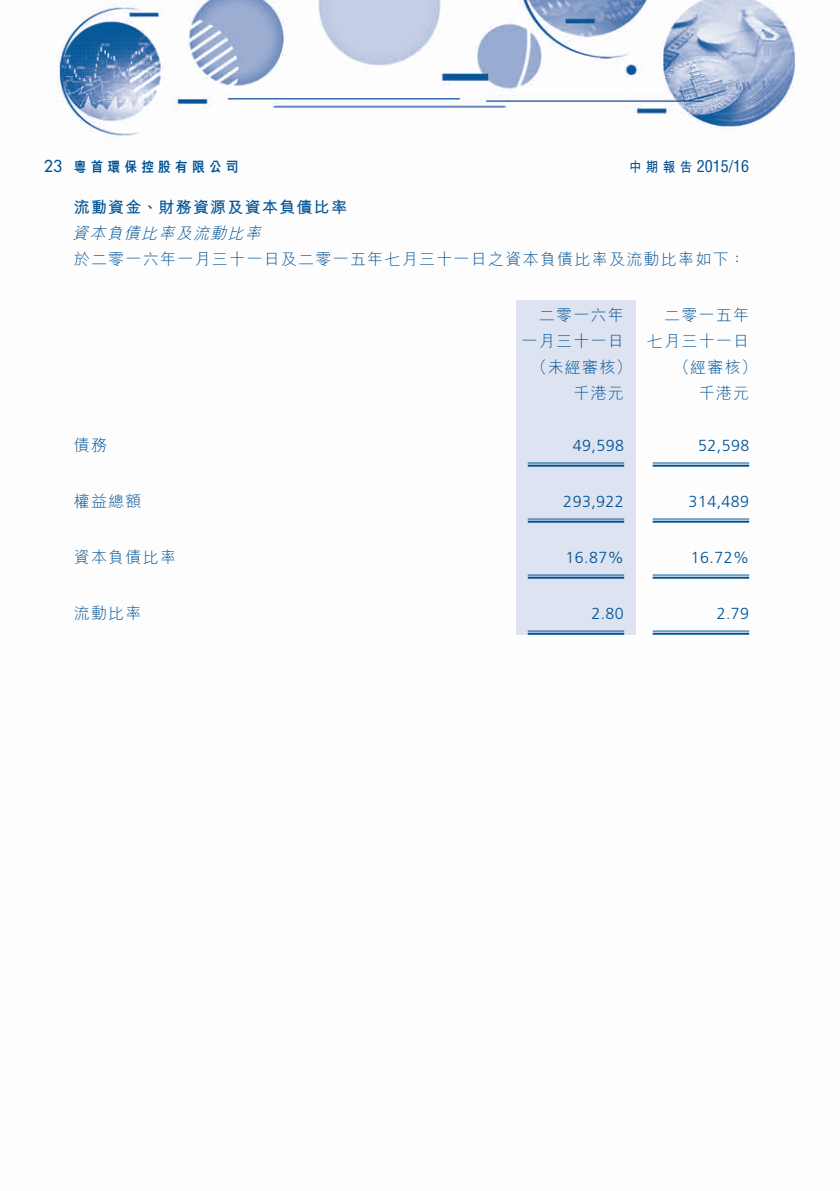
<style>
.page{position:relative;width:840px;height:1191px;background:#fff}
.page>*{position:absolute;margin:0;border:0;box-sizing:border-box;transform-origin:0 0}
.t1{font:300 16px "M Hei HK";letter-spacing:.08em;color:#005294}
.t2{font:300 16px "Frutiger LT Std";letter-spacing:.03em;color:#005294}
.t3{font:700 16px "M Hei HK";letter-spacing:.08em;color:#005294}
.t4{font:italic 300 16px "M Hei HK";color:#005294}
.t5{font:condensed 16px "Helvetica LT Std";color:#005294}
.t6{font:500 16px "Futura Std";color:#005294}
.t7{font:800 14px "M Hei HK";letter-spacing:.34em;color:#005294;scale:.9 1}
.t8{font:700 14px "M Hei HK";color:#005294;scale:.9 1}
</style>
<div class="page">
<img style="left:57px;top:0;width:739px;height:635px">
<div style="left:516px;top:301px;width:119px;height:334px;background:#dde3f0"></div>
<hr style="left:527px;top:463px;width:97px;height:1px;background:#005294">
<hr style="left:527px;top:465px;width:97px;height:2px;background:#005294">
<hr style="left:652px;top:463px;width:96px;height:1px;background:#005294">
<hr style="left:652px;top:465px;width:96px;height:2px;background:#005294">
<hr style="left:527px;top:519px;width:97px;height:1px;background:#005294">
<hr style="left:527px;top:521px;width:97px;height:2px;background:#005294">
<hr style="left:652px;top:519px;width:96px;height:1px;background:#005294">
<hr style="left:652px;top:521px;width:96px;height:2px;background:#005294">
<hr style="left:527px;top:575px;width:97px;height:1px;background:#005294">
<hr style="left:527px;top:577px;width:97px;height:2px;background:#005294">
<hr style="left:652px;top:575px;width:96px;height:1px;background:#005294">
<hr style="left:652px;top:577px;width:96px;height:2px;background:#005294">
<hr style="left:527px;top:631px;width:97px;height:1px;background:#005294">
<hr style="left:527px;top:633px;width:97px;height:2px;background:#005294">
<hr style="left:652px;top:631px;width:96px;height:1px;background:#005294">
<hr style="left:652px;top:633px;width:96px;height:2px;background:#005294">
<p class="t6" style="left:44px;top:156px;width:20px">23</p>
<p class="t7" style="left:74px;top:159px;width:184px">粵首環保控股有限公司</p>
<p class="t5" style="left:696px;top:156px;width:54px">2015/16</p>
<p class="t8" style="left:628px;top:157px;width:72px">中期報告</p>
<p class="t3" style="left:74px;top:195px;width:275px">流動資金、財務資源及資本負債比率</p>
<p class="t4" style="left:72px;top:222px;width:196px">資本負債比率及流動比率</p>
<p class="t1" style="left:74px;top:248px;width:672px">於二零一六年一月三十一日及二零一五年七月三十一日之資本負債比率及流動比率如下：</p>
<p class="t1" style="left:538px;top:304px;width:86px">二零一六年</p>
<p class="t1" style="left:663px;top:304px;width:86px">二零一五年</p>
<p class="t1" style="left:521px;top:330px;width:104px">一月三十一日</p>
<p class="t1" style="left:646px;top:330px;width:104px">七月三十一日</p>
<p class="t1" style="left:531px;top:356px;width:102px">（未經審核）</p>
<p class="t1" style="left:673px;top:356px;width:85px">（經審核(</p>
<p class="t1" style="left:573px;top:382px;width:52px">千港元</p>
<p class="t1" style="left:698px;top:382px;width:52px">千港元</p>
<p class="t1" style="left:74px;top:434px;width:35px">債務</p>
<p class="t2" style="left:572px;top:436px;width:53px">49,598</p>
<p class="t2" style="left:697px;top:436px;width:53px">52,598</p>
<p class="t1" style="left:74px;top:490px;width:69px">權益總額</p>
<p class="t2" style="left:563px;top:492px;width:62px">293,922</p>
<p class="t2" style="left:688px;top:492px;width:62px">314,489</p>
<p class="t1" style="left:74px;top:546px;width:104px">資本負債比率</p>
<p class="t2" style="left:565px;top:548px;width:60px">16.87%</p>
<p class="t2" style="left:690px;top:548px;width:60px">16.72%</p>
<p class="t1" style="left:74px;top:602px;width:69px">流動比率</p>
<p class="t2" style="left:591px;top:604px;width:34px">2.80</p>
<p class="t2" style="left:716px;top:604px;width:34px">2.79</p>
</div>
